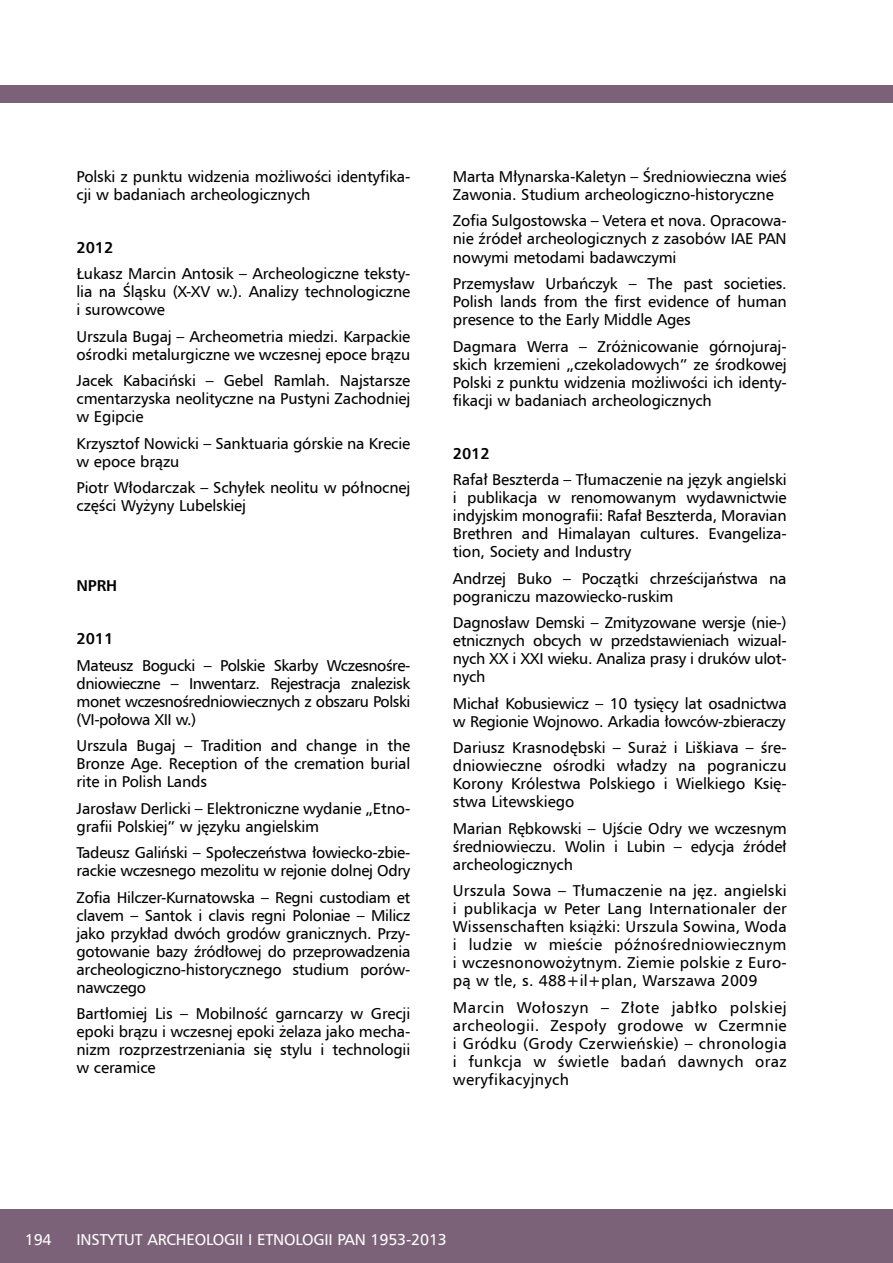
<style>
.page{position:relative;width:893px;height:1263px;background:#fff}
.page>*{position:absolute;margin:0;border:0;box-sizing:border-box;transform-origin:0 0}
.t1{font:15.75px/18px "Humnst 777 EU";letter-spacing:-.01em;color:#000;text-align:justify}
.t2{font:15.75px "Humnst 777 EU";letter-spacing:-.01em;color:#fff}
.t3{font:700 15.75px "Humnst 777 EU";letter-spacing:-.01em;color:#000}
.s1{font-style:italic}
</style>
<div class="page">
<div style="left:0;top:1209px;width:893px;height:54px;background:#7c6278"></div>
<div style="left:0;top:85px;width:893px;height:17px;background:#7c6278"></div>
<p class="t1" style="left:77px;top:167px;width:335px">Polski z punktu widzenia możliwości identyfika&shy;cji w badaniach archeologicznych</p>
<p class="t3" style="left:77px;top:237px;width:38px">2012</p>
<p class="t1" style="left:77px;top:265px;width:335px">Łukasz Marcin Antosik – Archeologiczne teksty&shy;lia na Śląsku (X-XV w.). Analizy technologiczne i surowcowe</p>
<p class="t1" style="left:77px;top:327px;width:335px">U rszula Bugaj – Archeometria miedzi. Karpackie ośrodki metalurgiczne we wczesnej epoce brązu</p>
<p class="t1" style="left:77px;top:372px;width:335px">Jacek Kabaciński – Gebel Ramlah. Najstarsze cmentarzyska neolityczne na Pustyni Zachodniej w Egipcie</p>
<p class="t1" style="left:77px;top:434px;width:335px">Krzysztof N owicki – Sanktuaria górskie na Krecie w epoce brązu</p>
<p class="t1" style="left:77px;top:479px;width:335px">Piotr Włodarczak – Schyłek neolitu w północnej części Wyżyny Lubelskiej</p>
<p class="t3" style="left:77px;top:575px;width:40px">NPRH</p>
<p class="t3" style="left:77px;top:628px;width:38px">2011</p>
<p class="t1" style="left:77px;top:656px;width:335px">Mateusz Bogucki – Polskie Skarby Wczesnośre&shy;dniowieczne – Inwentarz. Rejestracja znalezisk monet wczesnośredniowiecznych z obszaru Polski (VI-połowa XII w.)</p>
<p class="t1" style="left:77px;top:736px;width:335px">U rszula Bugaj – Tradition and change in the Bronze Age. Reception of the cremation burial rite in Polish Lands</p>
<p class="t1" style="left:77px;top:799px;width:335px">Jarosław Derlicki – Elektroniczne wydanie „Etno&shy;grafii Polskiej” w języku angielskim</p>
<p class="t1" style="left:77px;top:843px;width:335px">Tadeusz Galiński – Społeczeństwa łowiecko-zbie&shy;rackie wczesnego mezolitu w rejonie dolnej Odry</p>
<p class="t1" style="left:77px;top:888px;width:335px">Zofia H ilczer-Kurnatowska – Regni custodiam et clavem – Santok i clavis regni Poloniae – Milicz jako przykład dwóch grodów granicznych. Przy&shy;gotowanie bazy źródłowej do przeprowadzenia archeologiczno-historycznego studium porów&shy;nawczego</p>
<p class="t1" style="left:77px;top:1004px;width:335px">Bartłomiej Lis – Mobilność garncarzy w Grecji epoki brązu i wczesnej epoki żelaza jako mecha&shy;nizm rozprzestrzeniania się stylu i technologii w ceramice</p>
<p class="t1" style="left:453px;top:167px;width:335px">Marta Młynarska-Kaletyn – Średniowieczna wieś<br>Zawonia. Studium archeologiczno-historyczne</p>
<p class="t1" style="left:453px;top:212px;width:335px;text-align:left">Zofia Sulgostowska – Vetera et nova. Opracowa&shy;nie źródeł archeologicznych z zasobów IAE PAN nowymi metodami badawczymi</p>
<p class="t1" style="left:453px;top:274px;width:335px">Przemysław U rbańczyk – The past societies.<br>Polish lands from the first evidence of human presence to the Early Middle Ages</p>
<p class="t1" style="left:453px;top:337px;width:335px">Dagmara Werra – Zróżnicowanie górnojuraj&shy;skich krzemieni „czekoladowych” ze środkowej Polski z punktu widzenia możliwości ich identy&shy;fikacji w badaniach archeologicznych</p>
<p class="t3" style="left:453px;top:443px;width:38px">2012</p>
<p class="t1" style="left:453px;top:470px;width:335px">Rafał Beszterda – Tłumaczenie na język angielski i publikacja w renomowanym wydawnictwie indyjskim monografii: Rafał Beszterda, Moravian Brethren and H imalayan cultures. Evangeliza&shy;tion, Society and Industry</p>
<p class="t1" style="left:453px;top:569px;width:335px">Andrzej Buko – Początki chrześcijaństwa na pograniczu mazowiecko-ruskim</p>
<p class="t1" style="left:453px;top:613px;width:335px">Dagnosław Demski – Zmityzowane wersje (nie-) etnicznych obcych w przedstawieniach wizual&shy;nych XX i XXI wieku. Analiza prasy i druków ulot&shy;nych</p>
<p class="t1" style="left:453px;top:694px;width:335px">Michał Kobusiewicz – 10 tysięcy lat osadnictwa w Regionie Wojnowo. Arkadia łowców-zbieraczy</p>
<p class="t1" style="left:453px;top:738px;width:335px">Dariusz Krasnodębski – Suraż i Liškiava – śre&shy;dniowieczne ośrodki władzy na pograniczu Korony Królestwa Polskiego i Wielkiego Księ&shy;stwa Litewskiego</p>
<p class="t1" style="left:453px;top:819px;width:335px">Marian Rębkowski – Ujście Odry we wczesnym średniowieczu. Wolin i Lubin <span class="s1">–</span> edycja źródeł archeologicznych</p>
<p class="t1" style="left:453px;top:881px;width:335px">U rszula Sowa – Tłumaczenie na jęz. angielski i publikacja w Peter Lang Internationaler der Wissenschaften książki: U rszula Sowina, Woda i ludzie w mieście późnośredniowiecznym i wczesnonowożytnym. Ziemie polskie z Euro&shy;pą w tle, s. 488+il+plan, Warszawa 2009</p>
<p class="t1" style="left:453px;top:998px;width:335px">Marcin Wołoszyn – Złote jabłko polskiej archeologii. Zespoły grodowe w Czermnie i Gródku (Grody Czerwieńskie) – chronologia i funkcja w świetle badań dawnych oraz weryfikacyjnych</p>
<p class="t2" style="left:25px;top:1230px;width:28px">194</p>
<p class="t2" style="left:77px;top:1230px;width:372px">In stytut Archeologii i Etnologii PAN 1953-2013</p>
</div>
